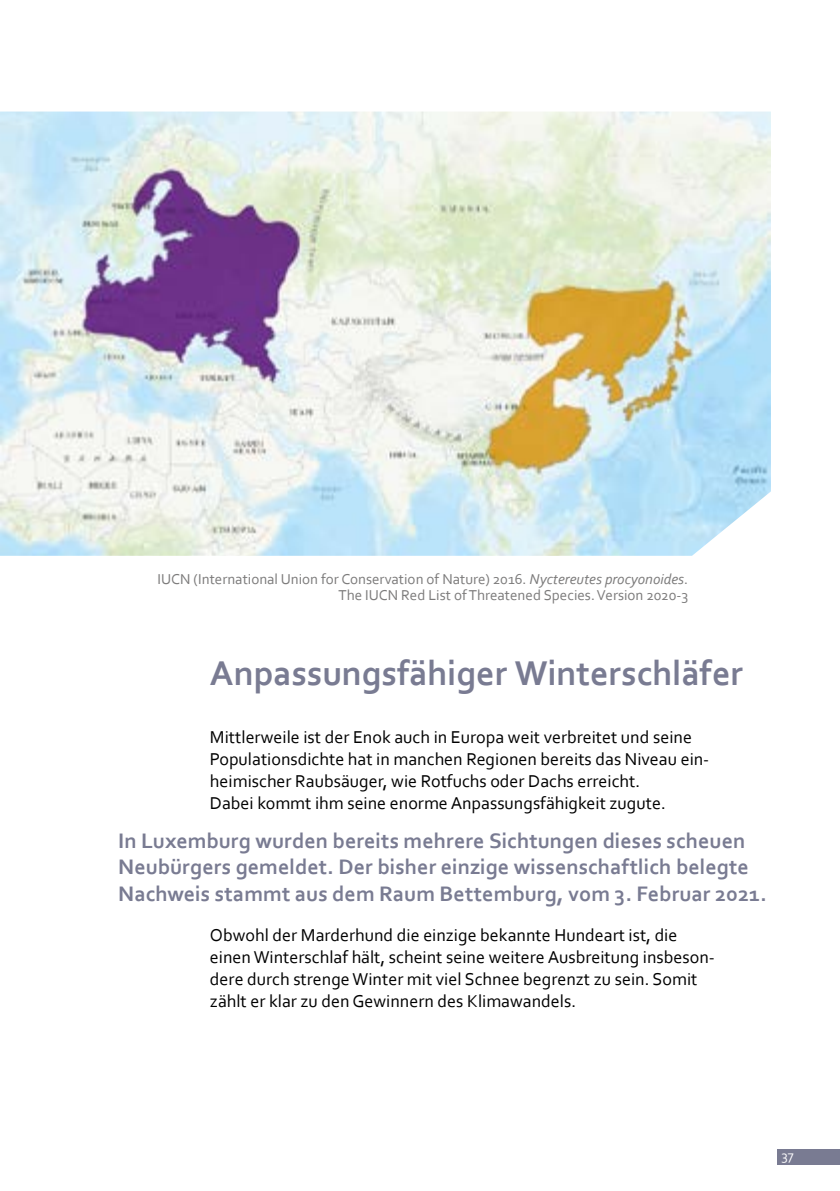
<style>
.page{position:relative;width:840px;height:1191px;background:#fff}
.page>*{position:absolute;margin:0;border:0;box-sizing:border-box;transform-origin:0 0}
.t1{font:700 36px "Corbel";color:#797b92}
.t2{font:700 22px/26.4px "Corbel";letter-spacing:.005em;color:#797b92}
.t3{font:18px/22px "Corbel";color:#000}
.t4{font:15px/16px "Corbel";color:#7c7b7b;text-align:right}
.t5{font:14px "Corbel";color:#fff}
.s1{font-style:italic}
</style>
<div class="page">
<img style="left:0;top:111px;width:770px;height:445px">
<div style="left:777px;top:1149px;width:62px;height:15px;background:#797b92"></div>
<p class="t4" style="left:157px;top:570px;width:532px">IUCN (International Union for Conservation of Nature) 2016. <span class="s1">Nyctereutes procyonoides</span>.<br>The IUCN Red List of Threatened Species. Version 2020-3</p>
<h1 class="t1" style="left:210px;top:651px;width:534px">Anpassungsfähiger Winterschläfer</h1>
<p class="t3" style="left:210px;top:725px;width:500px">Mittlerweile ist der Enok auch in Europa weit verbreitet und seine Populationsdichte hat in manchen Regionen bereits das Niveau ein&shy;heimischer Raubsäuger, wie Rotfuchs oder Dachs erreicht.<br>Dabei kommt ihm seine enorme Anpassungsfähigkeit zugute.</p>
<p class="t2" style="left:118px;top:826px;width:650px">In Luxemburg wurden bereits mehrere Sichtungen dieses scheuen<br>Neubürgers gemeldet. Der bisher einzige wissenschaftlich belegte<br>Nachweis stammt aus dem Raum Bettemburg, vom 3. Februar 2021.</p>
<p class="t3" style="left:210px;top:923px;width:506px">Obwohl der Marderhund die einzige bekannte Hundeart ist, die einen Winterschlaf hält, scheint seine weitere Ausbreitung insbeson&shy;dere durch strenge Winter mit viel Schnee begrenzt zu sein. Somit zählt er klar zu den Gewinnern des Klimawandels.</p>
<p class="t5" style="left:781px;top:1147px;width:14px">37</p>
</div>
